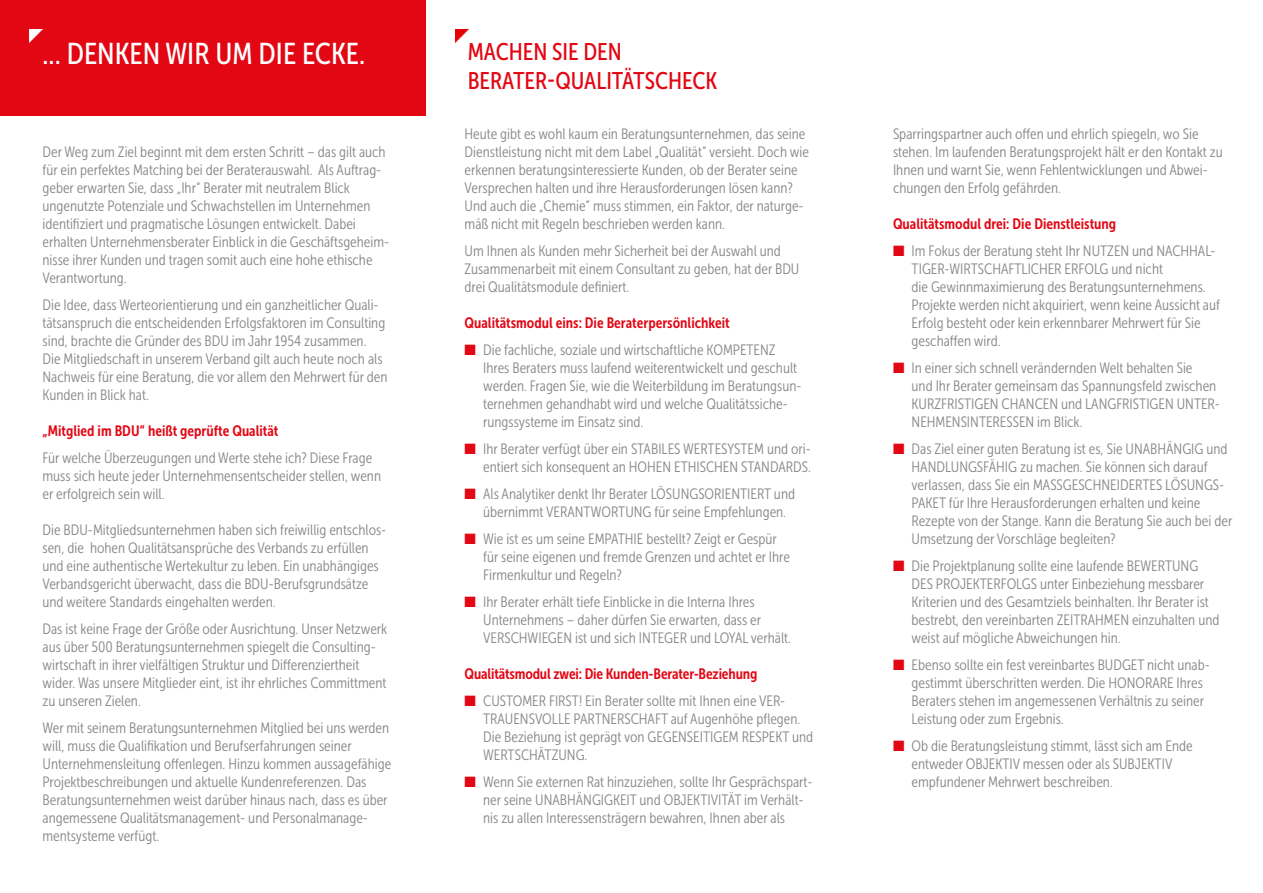
<style>
.page{position:relative;width:1263px;height:893px;background:#fff}
.page>*{position:absolute;margin:0;border:0;box-sizing:border-box;transform-origin:0 0}
.t1{font:30px "Museo Sans Cond 500";color:#fff}
.t2{font:24px "Museo Sans Cond 500";color:#e30613}
.t3{font:15px/18px "Museo Sans Cond 300";color:#878787}
.t4{font:15px "Museo Sans Cond 700";color:#e30613}
.s1{color:#e30613}
</style>
<div class="page">
<div style="left:0;top:0;width:425px;height:116px;background:#e30613"></div>
<svg style="left:30px;top:30px;width:13px;height:13px"></svg>
<svg style="left:455px;top:30px;width:13px;height:13px"></svg>
<p class="t1" style="left:43px;top:38px;width:324px">... DENKEN WIR UM DIE ECKE.</p>
<p class="t3" style="left:43px;top:143px;width:345px">Der Weg zum Ziel beginnt mit dem ersten Schritt – das gilt auch für ein perfektes Matching bei der Beraterauswahl. Als Auftrag-</p>
<p class="t3" style="left:43px;top:179px;width:348px">geber erwarten Sie, dass „Ihr“ Berater mit neutralem Blick ungenutzte Potenziale und Schwachstellen im Unternehmen identifiziert und pragmatische Lösungen entwickelt. Dabei erhalten Unternehmensberater Einblick in die Geschäftsgeheim&shy;nisse ihrer Kunden und tragen somit auch eine hohe ethische Verantwortung.</p>
<p class="t3" style="left:43px;top:296px;width:346px">Die Idee, dass Werteorientierung und ein ganzheitlicher Quali&shy;tätsanspruch die entscheidenden Erfolgsfaktoren im Consulting sind, brachte die Gründer des BDU im Jahr 1954 zusammen.<br>Die Mitgliedschaft in unserem Verband gilt auch heute noch als Nachweis für eine Beratung, die vor allem den Mehrwert für den Kunden in Blick hat.</p>
<p class="t4" style="left:43px;top:422px;width:237px">„Mitglied im BDU“ heißt geprüfte Qualität</p>
<p class="t3" style="left:43px;top:449px;width:340px">Für welche Überzeugungen und Werte stehe ich? Diese Frage muss sich heute jeder Unternehmensentscheider stellen, wenn er erfolgreich sein will.</p>
<p class="t3" style="left:43px;top:521px;width:345px">Die BDU-Mitgliedsunternehmen haben sich freiwillig entschlos&shy;sen, die hohen Qualitätsansprüche des Verbands zu erfüllen und eine authentische Wertekultur zu leben. Ein unabhängiges Verbandsgericht überwacht, dass die BDU-Berufsgrundsätze und weitere Standards eingehalten werden.</p>
<p class="t3" style="left:43px;top:620px;width:346px">Das ist keine Frage der Größe oder Ausrichtung. Unser Netzwerk aus über 500 Beratungsunternehmen spiegelt die Consulting&shy;wirtschaft in ihrer vielfältigen Struktur und Differenziertheit wider. Was unsere Mitglieder eint, ist ihr ehrliches Committment zu unseren Zielen.</p>
<p class="t3" style="left:43px;top:719px;width:350px">Wer mit seinem Beratungsunternehmen Mitglied bei uns werden will, muss die Qualifikation und Berufserfahrungen seiner Unternehmensleitung offenlegen. Hinzu kommen aussagefähige Projektbeschreibungen und aktuelle Kundenreferenzen. Das Beratungsunternehmen weist darüber hinaus nach, dass es über angemessene Qualitätsmanagement- und Personalmanage&shy;mentsysteme verfügt.</p>
<p class="t2" style="left:468px;top:38px;width:156px">MACHEN SIE DEN</p>
<p class="t2" style="left:468px;top:67px;width:251px">BERATER-QUALITÄTSCHECK</p>
<p class="t3" style="left:465px;top:125px;width:346px">Heute gibt es wohl kaum ein Beratungsunternehmen, das seine Dienstleistung nicht mit dem Label „Qualität“ versieht. Doch wie erkennen beratungsinteressierte Kunden, ob der Berater seine Versprechen halten und ihre Herausforderungen lösen kann?<br>Und auch die „Chemie“ muss stimmen, ein Faktor, der naturge&shy;mäß nicht mit Regeln beschrieben werden kann.</p>
<p class="t3" style="left:465px;top:242px;width:336px">Um Ihnen als Kunden mehr Sicherheit bei der Auswahl und<br>Zusammenarbeit mit einem Consultant zu geben, hat der BDU drei Qualitätsmodule definiert.</p>
<p class="t4" style="left:465px;top:314px;width:267px">Qualitätsmodul eins: Die Beraterpersönlichkeit</p>
<p class="t3" style="left:483px;top:341px;width:320px;text-indent:-19px"><span class="s1">■</span> Die fachliche, soziale und wirtschaftliche KOMPETENZ Ihres Beraters muss laufend weiterentwickelt und geschult werden. Fragen Sie, wie die Weiterbildung im Beratungsun&shy;ternehmen gehandhabt wird und welche Qualitätssiche&shy;rungssysteme im Einsatz sind.</p>
<p class="t3" style="left:465px;top:440px;width:348px;text-align:right"><span class="s1">■</span> Ihr Berater verfügt über ein STABILES WERTESYSTEM und ori&shy;entiert sich konsequent an HOHEN ETHISCHEN STANDARDS.</p>
<p class="t3" style="left:483px;top:485px;width:313px;text-indent:-19px"><span class="s1">■</span> Als Analytiker denkt Ihr Berater LÖSUNGSORIENTIERT und übernimmt VERANTWORTUNG für seine Empfehlungen.</p>
<p class="t3" style="left:483px;top:530px;width:308px;text-indent:-19px"><span class="s1">■</span> Wie ist es um seine EMPATHIE bestellt? Zeigt er Gespür für seine eigenen und fremde Grenzen und achtet er Ihre<br>Firmenkultur und Regeln?</p>
<p class="t3" style="left:483px;top:593px;width:309px;text-indent:-19px"><span class="s1">■</span> Ihr Berater erhält tiefe Einblicke in die Interna Ihres<br>Unternehmens – daher dürfen Sie erwarten, dass er<br>VERSCHWIEGEN ist und sich INTEGER und LOYAL verhält.</p>
<p class="t4" style="left:465px;top:665px;width:294px">Qualitätsmodul zwei: Die Kunden-Berater-Beziehung</p>
<p class="t3" style="left:483px;top:692px;width:332px;text-indent:-19px"><span class="s1">■</span> CUSTOMER FIRST! Ein Berater sollte mit Ihnen eine VER-TRAUENSVOLLE PARTNERSCHAFT auf Augenhöhe pflegen.<br>Die Beziehung ist geprägt von GEGENSEITIGEM RESPEKT und WERTSCHÄTZUNG.</p>
<p class="t3" style="left:483px;top:773px;width:331px;text-indent:-19px"><span class="s1">■</span> Wenn Sie externen Rat hinzuziehen, sollte Ihr Gesprächspart&shy;ner seine UNABHÄNGIGKEIT und OBJEKTIVITÄT im Verhält&shy;nis zu allen Interessensträgern bewahren, Ihnen aber als</p>
<p class="t3" style="left:893px;top:125px;width:331px">Sparringspartner auch offen und ehrlich spiegeln, wo Sie stehen. Im laufenden Beratungsprojekt hält er den Kontakt zu Ihnen und warnt Sie, wenn Fehlentwicklungen und Abwei&shy;chungen den Erfolg gefährden.</p>
<p class="t4" style="left:893px;top:215px;width:225px">Qualitätsmodul drei: Die Dienstleistung</p>
<p class="t3" style="left:911px;top:242px;width:310px;text-indent:-19px"><span class="s1">■</span> Im Fokus der Beratung steht Ihr NUTZEN und NACHHAL-TIGER-WIRTSCHAFTLICHER ERFOLG und nicht<br>die Gewinnmaximierung des Beratungsunternehmens.<br>Projekte werden nicht akquiriert, wenn keine Aussicht auf Erfolg besteht oder kein erkennbarer Mehrwert für Sie geschaffen wird.</p>
<p class="t3" style="left:911px;top:359px;width:310px;text-indent:-19px"><span class="s1">■</span> In einer sich schnell verändernden Welt behalten Sie<br>und Ihr Berater gemeinsam das Spannungsfeld zwischen KURZFRISTIGEN CHANCEN und LANGFRISTIGEN UNTER-NEHMENSINTERESSEN im Blick.</p>
<p class="t3" style="left:911px;top:440px;width:322px;text-indent:-19px"><span class="s1">■</span> Das Ziel einer guten Beratung ist es, Sie UNABHÄNGIG und HANDLUNGSFÄHIG zu machen. Sie können sich darauf verlassen, dass Sie ein MASSGESCHNEIDERTES LÖSUNGS-PAKET für Ihre Herausforderungen erhalten und keine Rezepte von der Stange. Kann die Beratung Sie auch bei der Umsetzung der Vorschläge begleiten?</p>
<p class="t3" style="left:911px;top:557px;width:309px;text-indent:-19px"><span class="s1">■</span> Die Projektplanung sollte eine laufende BEWERTUNG DES PROJEKTERFOLGS unter Einbeziehung messbarer Kriterien und des Gesamtziels beinhalten. Ihr Berater ist bestrebt, den vereinbarten ZEITRAHMEN einzuhalten und weist auf mögliche Abweichungen hin.</p>
<p class="t3" style="left:911px;top:656px;width:300px;text-indent:-19px"><span class="s1">■</span> Ebenso sollte ein fest vereinbartes BUDGET nicht unab&shy;gestimmt überschritten werden. Die HONORARE Ihres Beraters stehen im angemessenen Verhältnis zu seiner Leistung oder zum Ergebnis.</p>
<p class="t3" style="left:911px;top:737px;width:283px;text-indent:-19px"><span class="s1">■</span> Ob die Beratungsleistung stimmt, lässt sich am Ende entweder OBJEKTIV messen oder als SUBJEKTIV empfundener Mehrwert beschreiben.</p>
</div>
